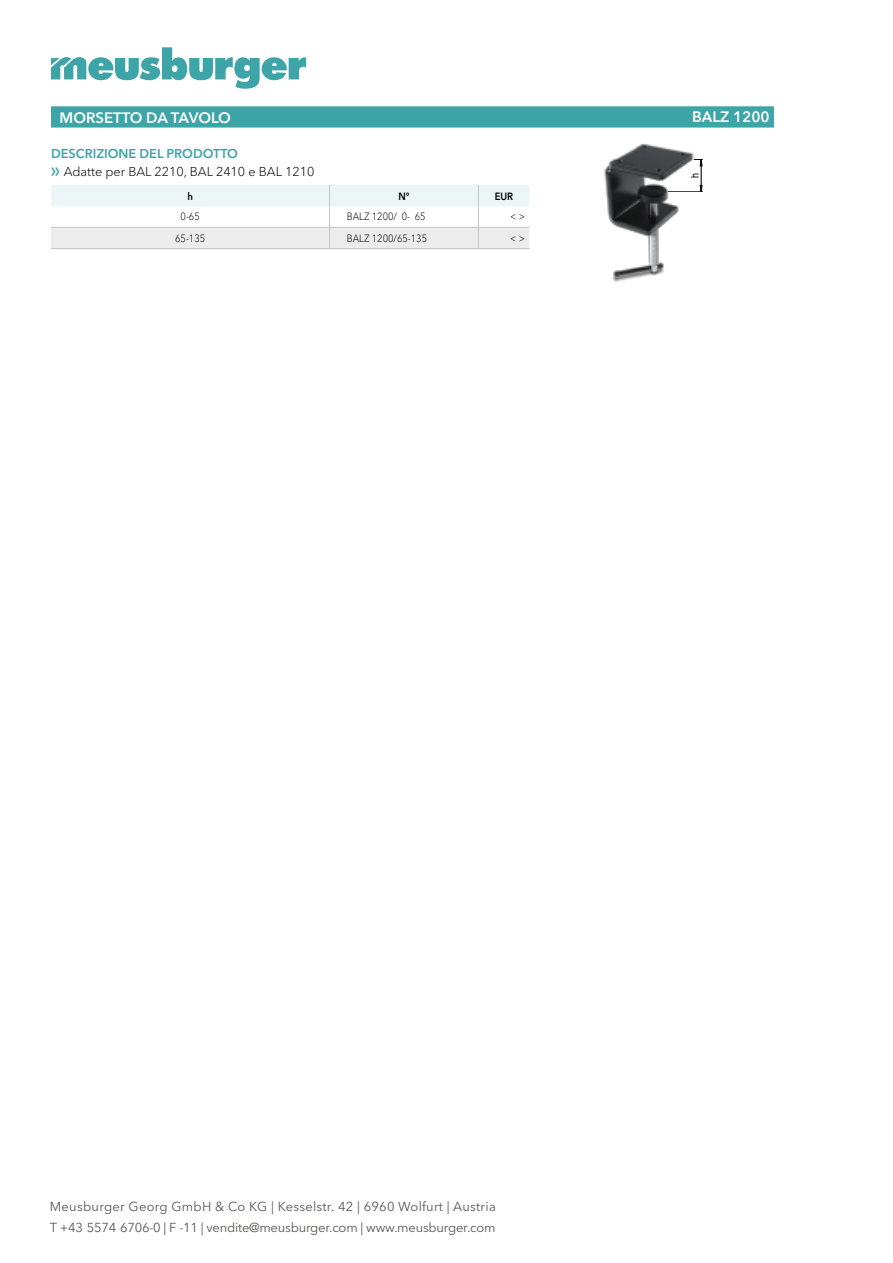
<style>
.page{position:relative;width:893px;height:1263px;background:#fff}
.page>*{position:absolute;margin:0;border:0;box-sizing:border-box;transform-origin:0 0}
.t1{font:600 15px "Avenir Next W1 G";color:#fff}
.t2{font:12.9px/20.7px "Avenir Next W1 G";letter-spacing:-.005em;color:#585857}
.t3{font:300 12.75px/18px "Avenir Next W1 G";color:#000}
.t4{font:300 10.5px "Avenir Next W1 G";color:#000;scale:.9 1}
.t5{font:600 10.5px "Avenir Next W1 G";color:#000;scale:.9 1}
.t6{font:10.5px "Arial";color:#000;scale:.85 1}
.s1{font-weight:600;color:#3da4a8}
.s2{font-family:"Meusburger Sonderzeichen";font-weight:400;color:#3da4a8}
</style>
<div class="page">
<svg style="left:51px;top:47px;width:255px;height:42px"></svg>
<svg style="left:51px;top:106px;width:723px;height:22px;background:#43a7aa"></svg>
<svg style="left:51px;top:185px;width:478px;height:64px"></svg>
<img style="left:604px;top:143px;width:93px;height:139px">
<hr style="left:668px;top:192px;width:35px;height:1px;background:#000">
<svg style="left:694px;top:159px;width:9px;height:7px"></svg>
<hr style="left:701px;top:160px;width:1px;height:32px;background:#000">
<p class="t1" style="left:60px;top:108px;width:173px">MORSETTO DA TAVOLO</p>
<p class="t1" style="left:692px;top:108px;width:79px">BALZ 1200</p>
<p class="t3" style="left:51px;top:145px;width:265px"><span class="s1">DESCRIZIONE DEL PRODOTTO<br></span><span class="s2">f</span> Adatte per BAL 2210, BAL 2410 e BAL 1210</p>
<p class="t5" style="left:187px;top:190px;width:8px">h</p>
<p class="t5" style="left:398px;top:190px;width:14px">N°</p>
<p class="t5" style="left:495px;top:190px;width:22px">EUR</p>
<p class="t4" style="left:181px;top:210px;width:23px">0-65</p>
<p class="t4" style="left:347px;top:210px;width:89px">BALZ 1200/ 0- 65</p>
<p class="t4" style="left:510px;top:210px;width:18px">&lt; &gt;</p>
<p class="t4" style="left:175px;top:232px;width:35px">65-135</p>
<p class="t4" style="left:347px;top:232px;width:91px">BALZ 1200/65-135</p>
<p class="t4" style="left:510px;top:232px;width:18px">&lt; &gt;</p>
<p class="t6" style="left:688px;top:178px;width:7px;rotate:-90deg">h</p>
<p class="t2" style="left:50px;top:1196px;width:448px">Meusburger Georg GmbH &amp; Co KG | Kesselstr. 42 | 6960 Wolfurt | Austria<br>T +43 5574 6706-0 | F -11 | vendite@meusburger.com | www.meusburger.com</p>
</div>
